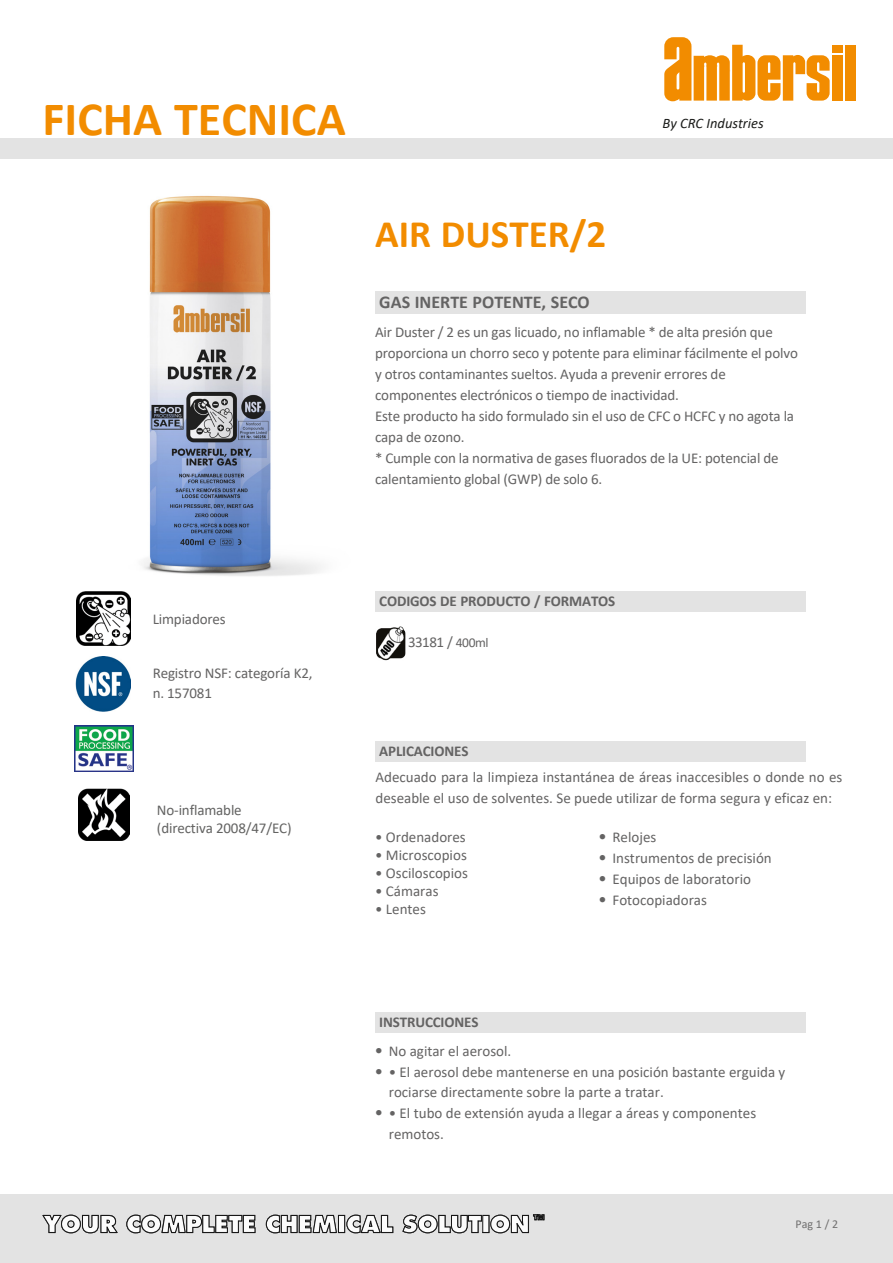
<style>
.page{position:relative;width:893px;height:1263px;background:#fff}
.page>*{position:absolute;margin:0;border:0;box-sizing:border-box;transform-origin:0 0}
.t1{font:700 48px "Calibri";color:#f28c00}
.t2{font:700 39px "Calibri";color:#f28c00}
.t3{font:700 18px "Calibri";color:#646363}
.t4{font:15px/21px "Calibri";color:#646363}
.t5{font:700 15px "Calibri";letter-spacing:-.01em;color:#646363}
.t6{font:15px/18px "Calibri";letter-spacing:-.01em;color:#636362}
.t7{font:italic 14.55px "Calibri";color:#1c1d1b}
.t8{font:12px "Calibri";color:#706f6f}
.s1{font-size:13.5px}
.s2{font-family:"Helvetica Neue LT Std"}
</style>
<div class="page">
<div style="left:375px;top:291px;width:430px;height:23px;background:#e3e3e3"></div>
<div style="left:375px;top:741px;width:430px;height:20px;background:#e3e3e3"></div>
<div style="left:0;top:1195px;width:893px;height:68px;background:#e3e3e3"></div>
<svg style="left:42px;top:1214px;width:76px;height:19px"></svg>
<svg style="left:126px;top:1214px;width:419px;height:19px"></svg>
<div style="left:375px;top:1012px;width:430px;height:20px;background:#e3e3e3"></div>
<div style="left:375px;top:591px;width:430px;height:20px;background:#e3e3e3"></div>
<img style="left:76px;top:656px;width:55px;height:55px">
<img style="left:78px;top:789px;width:51px;height:52px">
<img style="left:77px;top:592px;width:54px;height:54px">
<img style="left:74px;top:725px;width:60px;height:46px">
<div style="left:0;top:138px;width:893px;height:21px;background:#e3e3e3"></div>
<img style="left:376px;top:627px;width:30px;height:34px">
<img style="left:143px;top:195px;width:178px;height:381px">
<div style="left:845px;top:45px;width:10px;height:56px;background:#f28c00"></div>
<div style="left:832px;top:45px;width:10px;height:7px;background:#f28c00"></div>
<div style="left:832px;top:55px;width:10px;height:46px;background:#f28c00"></div>
<svg style="left:664px;top:37px;width:166px;height:64px"></svg>
<h1 class="t1" style="left:43px;top:85px;width:305px">FICHA TECNICA</h1>
<p class="t7" style="left:663px;top:114px;width:103px">By CRC Industries</p>
<h2 class="t2" style="left:375px;top:206px;width:233px">AIR DUSTER/2</h2>
<p class="t3" style="left:379px;top:289px;width:212px">GAS INERTE POTENTE, SECO</p>
<p class="t4" style="left:375px;top:321px;width:424px">Air Duster / 2 es un gas licuado, no inflamable * de alta presión que proporciona un chorro seco y potente para eliminar fácilmente el polvo y otros contaminantes sueltos. Ayuda a prevenir errores de componentes electrónicos o tiempo de inactividad.<br>Este producto ha sido formulado sin el uso de CFC o HCFC y no agota la capa de ozono.<br>* Cumple con la normativa de gases fluorados de la UE: potencial de calentamiento global (GWP) de solo 6.</p>
<p class="t4" style="left:153px;top:608px;width:75px">Limpiadores</p>
<p class="t4" style="left:153px;top:663px;width:161px;line-height:20.1px">Registro NSF: categoría K2, n. 157081</p>
<p class="t6" style="left:157px;top:801px;width:136px">No-inflamable (directiva 2008/47/EC)</p>
<p class="t5" style="left:379px;top:591px;width:238px">CODIGOS DE PRODUCTO / FORMATOS</p>
<p class="t4" style="left:408px;top:631px;width:82px">33181 / <span class="s1">400ml</span></p>
<p class="t5" style="left:379px;top:740px;width:91px">APLICACIONES</p>
<p class="t4" style="left:375px;top:766px;width:468px">Adecuado para la limpieza instantánea de áreas inaccesibles o donde no es deseable el uso de solventes. Se puede utilizar de forma segura y eficaz en:</p>
<p class="t4" style="left:375px;top:826px;width:92px">• Ordenadores</p>
<p class="t4" style="left:375px;top:844px;width:93px">• Microscopios</p>
<p class="t4" style="left:375px;top:862px;width:94px">• Osciloscopios</p>
<p class="t4" style="left:375px;top:880px;width:65px">• Cámaras</p>
<p class="t4" style="left:375px;top:898px;width:52px">• Lentes</p>
<p class="t5" style="left:379px;top:1011px;width:101px">INSTRUCCIONES</p>
<p class="t4" style="left:599px;top:826px;width:59px"><span class="s2">•</span> Relojes</p>
<p class="t4" style="left:599px;top:847px;width:174px"><span class="s2">•</span> Instrumentos de precisión</p>
<p class="t4" style="left:599px;top:868px;width:154px"><span class="s2">•</span> Equipos de laboratorio</p>
<p class="t4" style="left:599px;top:889px;width:110px"><span class="s2">•</span> Fotocopiadoras</p>
<p class="t4" style="left:375px;top:1040px;width:138px"><span class="s2">•</span> No agitar el aerosol.</p>
<p class="t4" style="left:389px;top:1062px;width:398px;line-height:20.1px;text-indent:-14px"><span class="s2">•</span> • El aerosol debe mantenerse en una posición bastante erguida y rociarse directamente sobre la parte a tratar.</p>
<p class="t4" style="left:389px;top:1103px;width:369px;line-height:20.1px;text-indent:-14px"><span class="s2">•</span> • El tubo de extensión ayuda a llegar a áreas y componentes remotos.</p>
<p class="t8" style="left:795px;top:1215px;width:44px">Pag 1 / 2</p>
</div>
